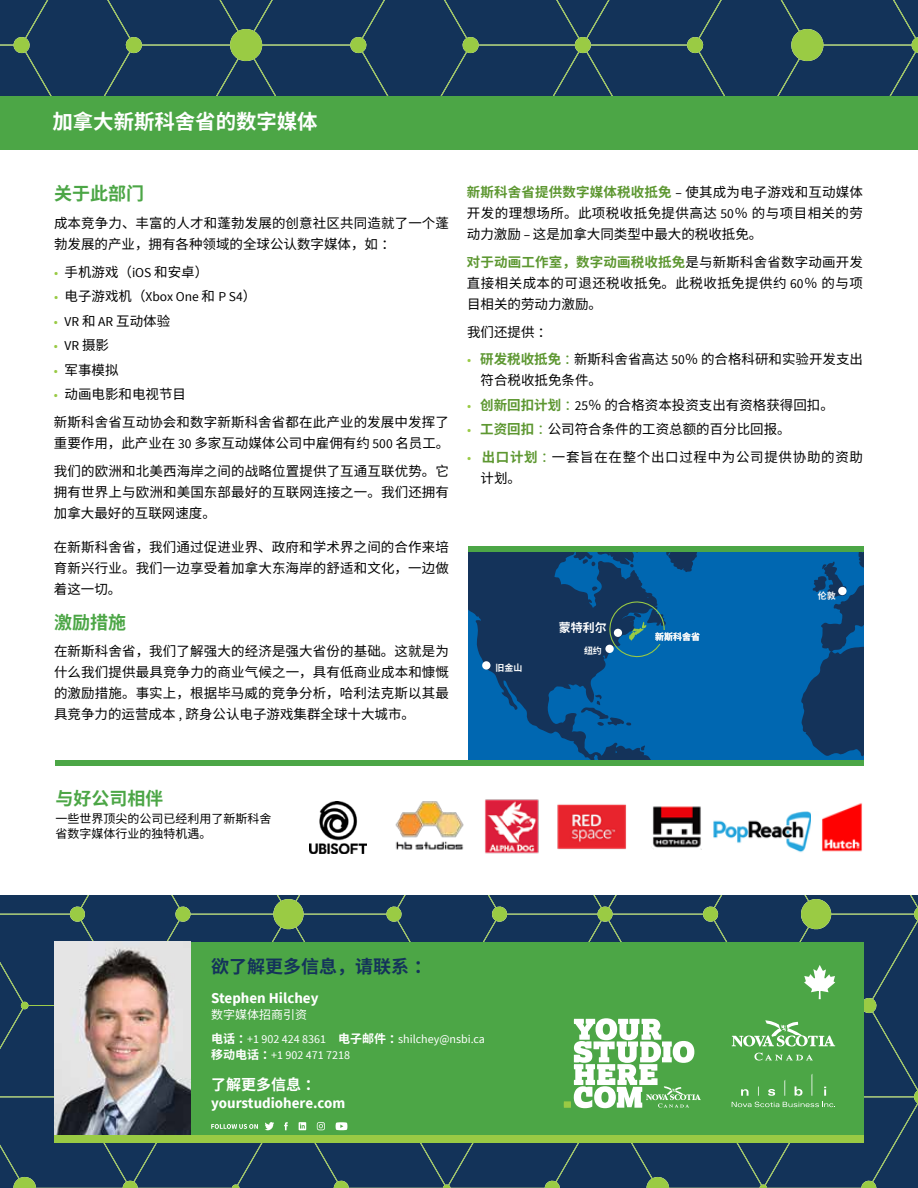
<style>
.page{position:relative;width:918px;height:1188px;background:#fff}
.page>*{position:absolute;margin:0;border:0;box-sizing:border-box;transform-origin:0 0}
.t1{font:700 20.4px "Noto Sans CJ Ksc";color:#fff}
.t2{font:700 18px "Noto Sans CJ Ksc";color:#4ca646}
.t3{font:700 18px "Noto Sans CJ Ksc";color:#14335a}
.t4{font:700 15px "Source Sans Pro";color:#fff}
.t5{font:700 15px "Noto Sans CJ Ksc";color:#fff}
.t6{font:13.5px/21px "Noto Sans CJ Ksc";letter-spacing:.01em;color:#000}
.t7{font:13.5px/21px "Noto Sans CJ Ksc";letter-spacing:.05em;color:#000}
.t8{font:13.5px "Source Sans Pro";color:#000}
.t9{font:12px/16.5px "Source Sans Pro";color:#fff}
.t10{font:12px/14.4px "Noto Sans CJ Ksc";color:#000}
.t11{font:12px "Noto Sans CJ Ksc";color:#fff}
.t12{font:700 12px "Noto Sans CJ Ksc";color:#fff}
.t13{font:700 9px "Noto Sans CJ Ksc";color:#f8f9f9}
.s1{font-family:"Source Sans Pro";color:#99ca44}
.s2{font-family:"Source Sans Pro"}
.s3{color:#99ca44}
.s4{font-family:"Noto Sans CJ Ksc"}
.s5{font-weight:700;color:#5d9731}
.s6{color:#5d9731}
.s7{font-family:"Noto Sans CJ Ksc";font-weight:700}
</style>
<div class="page">
<svg style="left:0;top:0;width:918px;height:96px;background:#1b3c59"></svg>
<div style="left:468px;top:549px;width:396px;height:214px;background:#0067b1"></div>
<svg style="left:801px;top:552px;width:63px;height:205px"></svg>
<svg style="left:468px;top:552px;width:198px;height:208px;fill:#14335a"></svg>
<svg style="left:592px;top:587px;width:5px;height:4px"></svg>
<svg style="left:641px;top:746px;width:4px;height:4px"></svg>
<svg style="left:581px;top:695px;width:50px;height:31px"></svg>
<svg style="left:587px;top:599px;width:5px;height:4px"></svg>
<svg style="left:565px;top:552px;width:132px;height:20px"></svg>
<svg style="left:609px;top:601px;width:56px;height:57px"></svg>
<div style="left:650px;top:630px;width:78px;height:14px;background:#0067b1"></div>
<div style="left:482px;top:661px;width:9px;height:9px;background:#fff;border-radius:50%"></div>
<div style="left:605px;top:645px;width:9px;height:8px;background:#fff;border-radius:50%"></div>
<div style="left:838px;top:587px;width:9px;height:8px;background:#fff;border-radius:50%"></div>
<div style="left:0;top:96px;width:918px;height:54px;background:#4ca646"></div>
<div style="left:55px;top:760px;width:809px;height:6px;background:#4ca646"></div>
<div style="left:468px;top:547px;width:396px;height:5px;background:#4ca646"></div>
<svg style="left:0;top:895px;width:918px;height:293px;background:#4a7f5c"></svg>
<img style="left:652px;top:806px;width:49px;height:43px">
<img style="left:557px;top:804px;width:70px;height:46px">
<img style="left:485px;top:799px;width:54px;height:55px">
<img style="left:395px;top:801px;width:69px;height:49px">
<img style="left:713px;top:811px;width:98px;height:42px">
<img style="left:822px;top:803px;width:41px;height:49px">
<img style="left:310px;top:801px;width:57px;height:52px">
<div style="left:614px;top:629px;width:8px;height:8px;background:#fff;border-radius:50%"></div>
<h1 class="t1" style="left:52px;top:110px;width:267px">加拿大新斯科舍省的数字媒体</h1>
<h2 class="t2" style="left:54px;top:183px;width:91px">关于此部门</h2>
<p class="t6" style="left:54px;top:213px;width:397px">成本竞争力、丰富的人才和蓬勃发展的创意社区共同造就了一个蓬勃发展的产业，拥有各种领域的全球公认数字媒体，如：</p>
<p class="t6" style="left:54px;top:262px;width:156px"><span class="s1">•</span> 手机游戏（<span class="s2">iOS</span> 和安卓）</p>
<p class="t8" style="left:54px;top:288px;width:204px"><span class="s3">•</span> <span class="s4">电子游戏机（</span>Xbox One <span class="s4">和</span> P S4<span class="s4">）</span></p>
<p class="t6" style="left:54px;top:311px;width:118px"><span class="s1">•</span> <span class="s2">VR</span> 和 <span class="s2">AR</span> 互动体验</p>
<p class="t8" style="left:54px;top:337px;width:57px"><span class="s3">•</span> VR <span class="s4">摄影</span></p>
<p class="t6" style="left:54px;top:360px;width:66px"><span class="s1">•</span> 军事模拟</p>
<p class="t6" style="left:54px;top:381px;width:396px;line-height:27.8px"><span class="s1">•</span> 动画电影和电视节目<br>新斯科舍省互动协会和数字新斯科舍省都在此产业的发展中发挥了</p>
<p class="t6" style="left:54px;top:429px;width:397px;line-height:27.8px">重要作用，此产业在 <span class="s2">30</span> 多家互动媒体公司中雇佣有约 <span class="s2">500</span> 名员工。我们的欧洲和北美西海岸之间的战略位置提供了互通互联优势。它</p>
<p class="t6" style="left:54px;top:482px;width:397px">拥有世界上与欧洲和美国东部最好的互联网连接之一。我们还拥有加拿大最好的互联网速度。</p>
<p class="t6" style="left:54px;top:537px;width:397px;text-align:justify">在新斯科舍省，我们通过促进业界、政府和学术界之间的合作来培育新兴行业。我们一边享受着加拿大东海岸的舒适和文化，一边做着这一切。</p>
<h2 class="t2" style="left:54px;top:612px;width:73px">激励措施</h2>
<p class="t6" style="left:54px;top:641px;width:397px;text-align:justify">在新斯科舍省，我们了解强大的经济是强大省份的基础。这就是为什么我们提供最具竞争力的商业气候之一，具有低商业成本和慷慨的激励措施。事实上，根据毕马威的竞争分析，哈利法克斯以其最具竞争力的运营成本 <span class="s2">,</span> 跻身公认电子游戏集群全球十大城市。</p>
<p class="t6" style="left:467px;top:182px;width:398px;text-align:justify"><span class="s5">新斯科舍省提供数字媒体税收抵免</span> <span class="s2">–</span> 使其成为电子游戏和互动媒体开发的理想场所。此项税收抵免提供高达 <span class="s2">50</span>％的与项目相关的劳动力激励 <span class="s2">–</span> 这是加拿大同类型中最大的税收抵免。</p>
<p class="t6" style="left:467px;top:252px;width:398px;text-align:justify"><span class="s5">对于动画工作室，数字动画税收抵免</span>是与新斯科舍省数字动画开发直接相关成本的可退还税收抵免。此税收抵免提供约 <span class="s2">60</span>％的与项目相关的劳动力激励。</p>
<p class="t6" style="left:467px;top:322px;width:86px">我们还提供：</p>
<p class="t6" style="left:481px;top:349px;width:384px;text-indent:-14px"><span class="s1">•</span> <span class="s5">研发税收抵免</span><span class="s6">：</span>新斯科舍省高达 <span class="s2">50</span>％的合格科研和实验开发支出符合税收抵免条件。</p>
<p class="t6" style="left:467px;top:395px;width:368px"><span class="s1">•</span> <span class="s5">创新回扣计划</span><span class="s6">：</span><span class="s2">25</span>％的合格资本投资支出有资格获得回扣。</p>
<p class="t6" style="left:467px;top:419px;width:325px"><span class="s1">•</span> <span class="s5">工资回扣</span><span class="s6">：</span>公司符合条件的工资总额的百分比回报。</p>
<p class="t7" style="left:481px;top:447px;width:384px;text-indent:-13px"><span class="s1">•</span> <span class="s5">出口计划</span><span class="s6">：</span>一套旨在在整个出口过程中为公司提供协助的资助计划。</p>
<p class="t13" style="left:496px;top:663px;width:28px">旧金山</p>
<p class="t12" style="left:559px;top:620px;width:49px">蒙特利尔</p>
<p class="t13" style="left:584px;top:645px;width:19px">纽约</p>
<p class="t13" style="left:655px;top:632px;width:46px">新斯科舍省</p>
<p class="t13" style="left:818px;top:590px;width:19px">伦敦</p>
<h2 class="t2" style="left:55px;top:789px;width:109px">与好公司相伴</h2>
<p class="t10" style="left:55px;top:812px;width:217px">一些世界顶尖的公司已经利用了新斯科舍省数字媒体行业的独特机遇。</p>
<h2 class="t3" style="left:211px;top:956px;width:222px">欲了解更多信息，请联系：</h2>
<p class="t4" style="left:211px;top:988px;width:109px">Stephen Hilchey</p>
<p class="t11" style="left:211px;top:1008px;width:97px">数字媒体招商引资</p>
<p class="t9" style="left:211px;top:1031px;width:275px"><span class="s7">电话：</span>+1 902 424 8361 <span class="s7">电子邮件：</span>shilchey@nsbi.ca<span class="s7">移动电话：</span>+1 902 471 7218</p>
<p class="t5" style="left:211px;top:1076px;width:110px">了解更多信息：</p>
<p class="t4" style="left:211px;top:1093px;width:136px">yourstudiohere.com</p>
</div>
